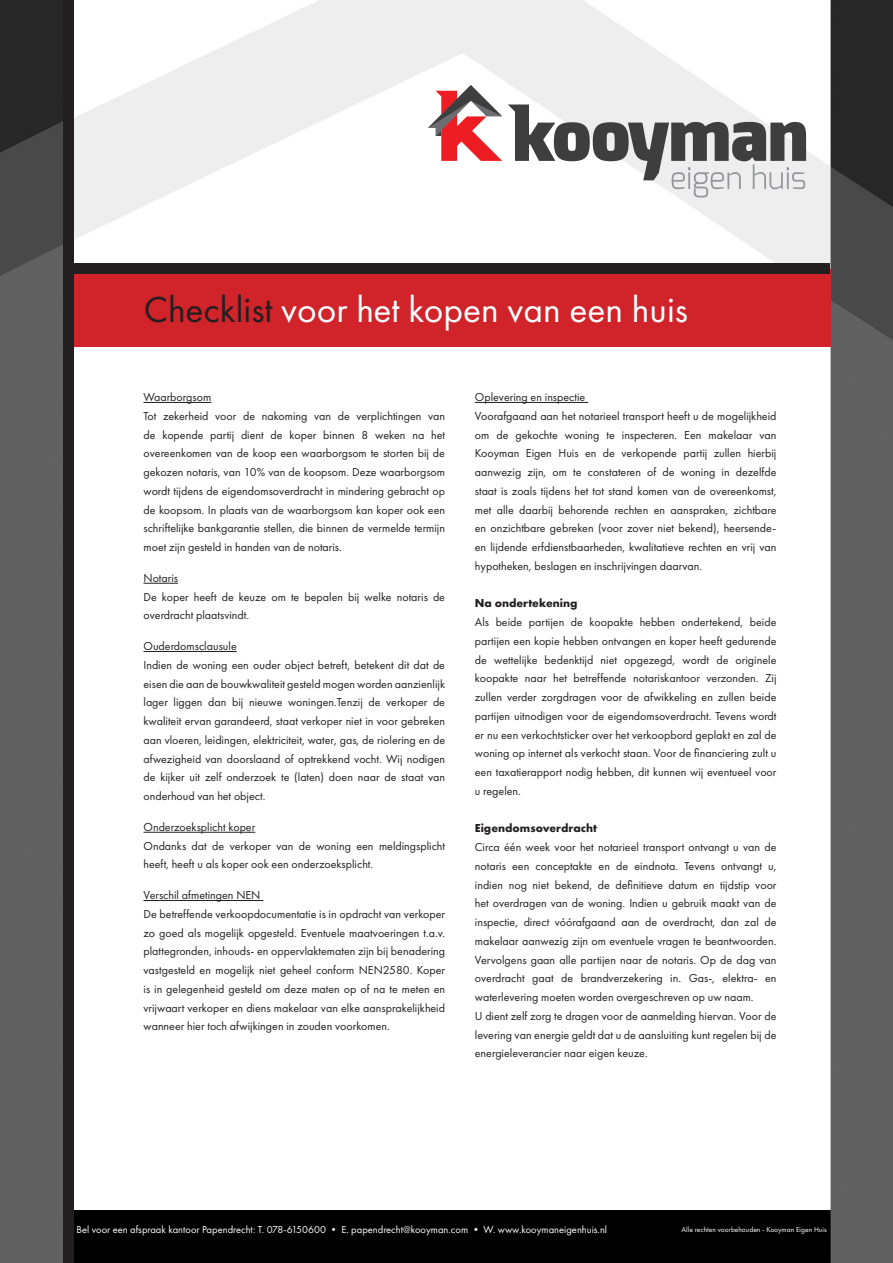
<style>
.page{position:relative;width:893px;height:1263px;background:#fff}
.page>*{position:absolute;margin:0;border:0;box-sizing:border-box;transform-origin:0 0}
.t1{font:37.5px "Futura PT";color:#fff}
.t2{font:12px/18.8px "Futura PT";color:#231f20}
.t3{font:700 12px "Futura PT";color:#231f20}
.t4{font:10.5px "Futura PT";color:#fff}
.t5{font:7.5px "Futura PT";color:#fff}
.s1{color:#231f20}
</style>
<div class="page">
<img style="left:0;top:0;width:893px;height:1263px">
<div style="left:70px;top:269px;width:761px;height:78px;background:#d1232a"></div>
<div style="left:70px;top:264px;width:760px;height:10px;background:#231f20"></div>
<div style="left:63px;top:0;width:10px;height:1263px;background:#231f20"></div>
<hr style="left:144px;top:402px;width:67px;height:1px;background:#231f20">
<hr style="left:144px;top:583px;width:34px;height:1px;background:#231f20">
<hr style="left:144px;top:651px;width:93px;height:1px;background:#231f20">
<hr style="left:144px;top:832px;width:111px;height:1px;background:#231f20">
<hr style="left:144px;top:900px;width:119px;height:1px;background:#231f20">
<hr style="left:475px;top:402px;width:113px;height:1px;background:#231f20">
<svg style="left:428px;top:85px;width:74px;height:76px"></svg>
<svg style="left:508px;top:104px;width:298px;height:93px"></svg>
<h1 class="t1" style="left:144px;top:287px;width:545px"><span class="s1">Checklist</span> voor het kopen van een huis</h1>
<p class="t2" style="left:144px;top:388px;width:303px">Waarborgsom<br>Tot zekerheid voor de nakoming van de verplichtingen van de kopende partij dient de koper binnen 8 weken na het overeenkomen van de koop een waarborgsom te storten bij de gekozen notaris, van 10% van de koopsom. Deze waarborgsom wordt tijdens de eigendomsoverdracht in mindering gebracht op de koopsom. In plaats van de waarborgsom kan koper ook een schriftelijke bankgarantie stellen, die binnen de vermelde termijn moet zijn gesteld in handen van de notaris.</p>
<p class="t2" style="left:144px;top:568px;width:303px">Notaris<br>De koper heeft de keuze om te bepalen bij welke notaris de overdracht plaatsvindt.</p>
<p class="t2" style="left:144px;top:637px;width:303px">Ouderdomsclausule<br>Indien de woning een ouder object betreft, betekent dit dat de eisen die aan de bouwkwaliteit gesteld mogen worden aanzienlijk lager liggen dan bij nieuwe woningen.Tenzij de verkoper de kwaliteit ervan garandeerd, staat verkoper niet in voor gebreken aan vloeren, leidingen, elektriciteit, water, gas, de riolering en de afwezigheid van doorslaand of optrekkend vocht. Wij nodigen de kijker uit zelf onderzoek te (laten) doen naar de staat van onderhoud van het object.</p>
<p class="t2" style="left:144px;top:817px;width:303px">Onderzoeksplicht koper<br>Ondanks dat de verkoper van de woning een meldingsplicht heeft, heeft u als koper ook een onderzoeksplicht.</p>
<p class="t2" style="left:144px;top:886px;width:303px">Verschil afmetingen NEN<br>De betreffende verkoopdocumentatie is in opdracht van verkoper zo goed als mogelijk opgesteld. Eventuele maatvoeringen t.a.v. plattegronden, inhouds- en oppervlaktematen zijn bij benadering vastgesteld en mogelijk niet geheel conform NEN2580. Koper is in gelegenheid gesteld om deze maten op of na te meten en vrijwaart verkoper en diens makelaar van elke aansprakelijkheid wanneer hier toch afwijkingen in zouden voorkomen.</p>
<p class="t2" style="left:475px;top:388px;width:303px">Oplevering en inspectie<br>Voorafgaand aan het notarieel transport heeft u de mogelijkheid om de gekochte woning te inspecteren. Een makelaar van Kooyman Eigen Huis en de verkopende partij zullen hierbij aanwezig zijn, om te constateren of de woning in dezelfde staat is zoals tijdens het tot stand komen van de overeenkomst, met alle daarbij behorende rechten en aanspraken, zichtbare en onzichtbare gebreken (voor zover niet bekend), heersende&shy;en lijdende erfdienstbaarheden, kwalitatieve rechten en vrij van hypotheken, beslagen en inschrijvingen daarvan.</p>
<p class="t3" style="left:475px;top:596px;width:104px">Na ondertekening</p>
<p class="t2" style="left:475px;top:613px;width:303px;text-align:justify">Als beide partijen de koopakte hebben ondertekend, beide partijen een kopie hebben ontvangen en koper heeft gedurende de wettelijke bedenktijd niet opgezegd, wordt de originele koopakte naar het betreffende notariskantoor verzonden. Zij zullen verder zorgdragen voor de afwikkeling en zullen beide partijen uitnodigen voor de eigendomsoverdracht. Tevens wordt er nu een verkochtsticker over het verkoopbord geplakt en zal de woning op internet als verkocht staan. Voor de financiering zult u een taxatierapport nodig hebben, dit kunnen wij eventueel voor u regelen.</p>
<p class="t3" style="left:475px;top:821px;width:124px">Eigendomsoverdracht</p>
<p class="t2" style="left:475px;top:838px;width:303px">Circa één week voor het notarieel transport ontvangt u van de notaris een conceptakte en de eindnota. Tevens ontvangt u, indien nog niet bekend, de definitieve datum en tijdstip voor het overdragen van de woning. Indien u gebruik maakt van de inspectie, direct vóórafgaand aan de overdracht, dan zal de makelaar aanwezig zijn om eventuele vragen te beantwoorden.<br>Vervolgens gaan alle partijen naar de notaris. Op de dag van overdracht gaat de brandverzekering in. Gas-, elektra- en waterlevering moeten worden overgeschreven op uw naam.<br>U dient zelf zorg te dragen voor de aanmelding hiervan. Voor de levering van energie geldt dat u de aansluiting kunt regelen bij de energieleverancier naar eigen keuze.</p>
<p class="t4" style="left:77px;top:1223px;width:532px">Bel voor een afspraak kantoor Papendrecht: T. 078-6150600 • E. papendrecht@kooyman.com • W. www.kooymaneigenhuis.nl</p>
<p class="t5" style="left:682px;top:1225px;width:146px">Alle rechten voorbehouden - Kooyman Eigen Huis</p>
</div>
